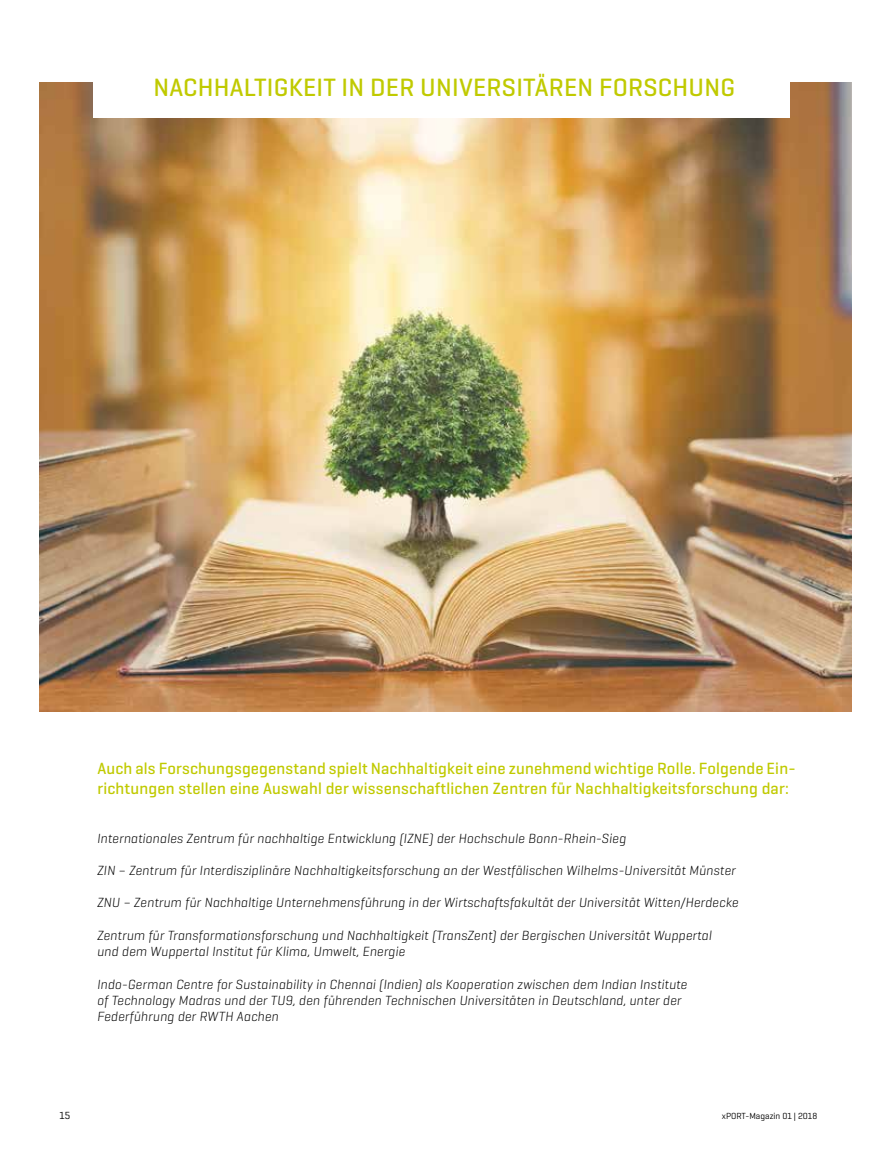
<style>
.page{position:relative;width:893px;height:1149px;background:#fff}
.page>*{position:absolute;margin:0;border:0;box-sizing:border-box;transform-origin:0 0}
.t1{font:500 25.5px "Geogrotesque";letter-spacing:.01em;color:#c0ca00}
.t2{font:500 16.5px/19.8px "Geogrotesque";letter-spacing:.01em;color:#c0ca00}
.t3{font:italic 300 13.5px/16.2px "Geogrotesque";letter-spacing:.01em;color:#000}
.t4{font:10.5px "Geogrotesque";color:#000}
.t5{font:9px "Geogrotesque";color:#000}
</style>
<div class="page">
<img style="left:40px;top:83px;width:811px;height:628px">
<div style="left:93px;top:2px;width:696px;height:116px;background:#fff"></div>
<h1 class="t1" style="left:154px;top:71px;width:583px">NACHHALTIGKEIT IN DER UNIVERSITÄREN FORSCHUNG</h1>
<p class="t2" style="left:97px;top:758px;width:700px">Auch als Forschungsgegenstand spielt Nachhaltigkeit eine zunehmend wichtige Rolle. Folgende Ein&shy;richtungen stellen eine Auswahl der wissenschaftlichen Zentren für Nachhaltigkeitsforschung dar:</p>
<p class="t3" style="left:97px;top:829px;width:530px">Internationales Zentrum für nachhaltige Entwicklung (IZNE) der Hochschule Bonn-Rhein-Sieg</p>
<p class="t3" style="left:97px;top:861px;width:640px">ZIN – Zentrum für Interdisziplinäre Nachhaltigkeitsforschung an der Westfälischen Wilhelms-Universität Münster</p>
<p class="t3" style="left:97px;top:894px;width:643px">ZNU – Zentrum für Nachhaltige Unternehmensführung in der Wirtschaftsfakultät der Universität Witten/Herdecke</p>
<p class="t3" style="left:97px;top:926px;width:616px">Zentrum für Transformationsforschung und Nachhaltigkeit (TransZent) der Bergischen Universität Wuppertal und dem Wuppertal Institut für Klima, Umwelt, Energie</p>
<p class="t3" style="left:97px;top:975px;width:592px">Indo-German Centre for Sustainability in Chennai (Indien) als Kooperation zwischen dem Indian Institute of Technology Madras und der TU9, den führenden Technischen Universitäten in Deutschland, unter der<br>Federführung der RWTH Aachen</p>
<p class="t4" style="left:60px;top:1108px;width:12px">15</p>
<p class="t5" style="left:722px;top:1109px;width:97px">xPORT-Magazin 01 | 2018</p>
</div>
